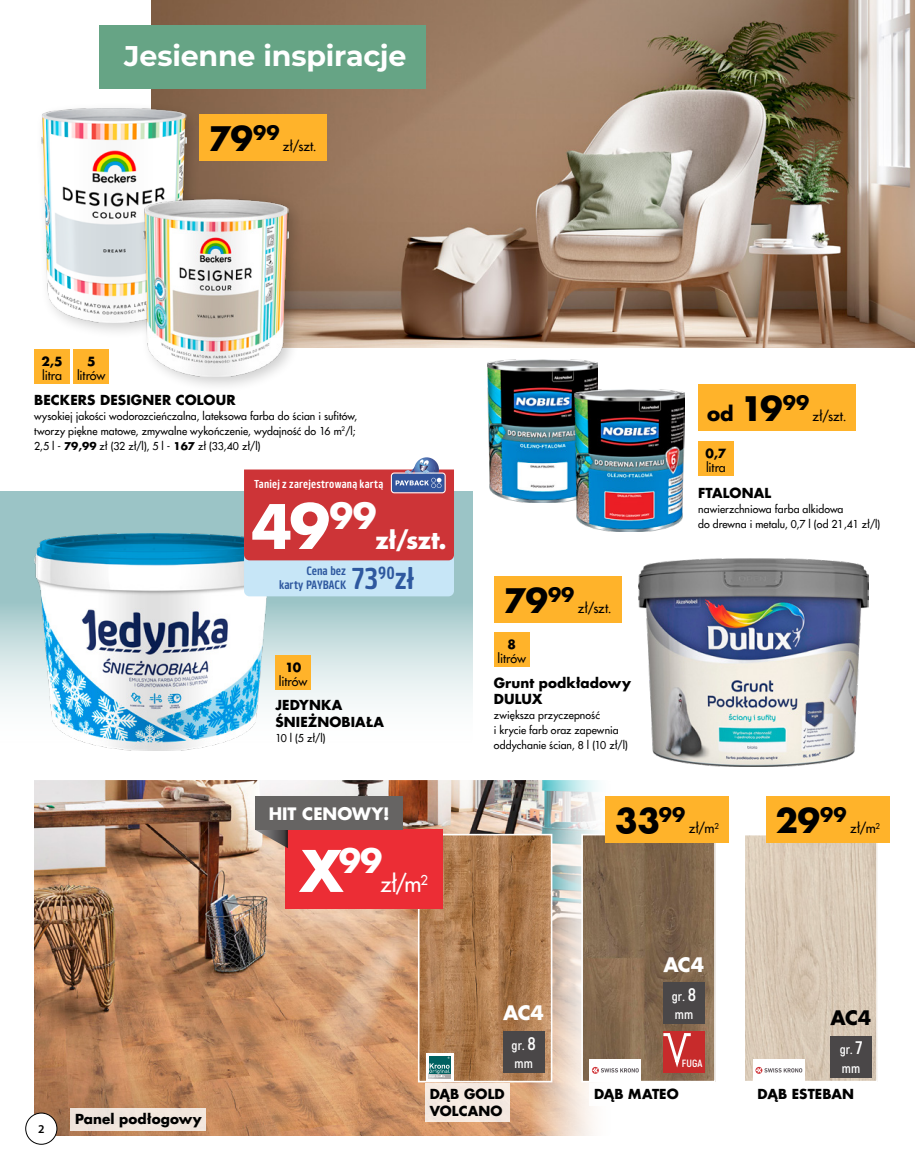
<style>
.page{position:relative;width:915px;height:1170px;background:#fff}
.page>*{position:absolute;margin:0;border:0;box-sizing:border-box;transform-origin:0 0}
.t1{font:700 59.55px "Futura Pl";color:#fff}
.t2{font:700 33px "Futura Pl";letter-spacing:-.025em;color:#000}
.t3{font:700 32.55px "Futura Pl";color:#fff}
.t4{font:30px "PAYBACK";color:#2e589f}
.t5{font:700 28.5px "Montserrat";letter-spacing:-.01em;color:#fff}
.t6{font:700 23.85px "Futura Pl";color:#fff}
.t7{font:22.35px "Futura Pl";color:#fff}
.t8{font:700 19.8px "Futura Pl";color:#000}
.t9{font:700 19.5px "Futura Pl";letter-spacing:-.025em;color:#fff}
.t10{font:700 19.5px "Futura Pl";color:#000}
.t11{font:700 16.8px "Futura Pl";letter-spacing:.005em;color:#fff}
.t12{font:700 13.5px/16.2px "Futura Pl";letter-spacing:.01em;color:#000}
.t13{font:13.2px "Futura Pl";letter-spacing:.01em;color:#000}
.t14{font:700 12.75px/18.1px "Akrobat";letter-spacing:.01em;color:#fff}
.t15{font:12.3px "Futura Pl";letter-spacing:-.005em;color:#000}
.t16{font:700 12.3px "Futura Pl";color:#000}
.t17{font:12px/13.4px "PAYBACK";color:#2e589f;text-align:right}
.t18{font:600 12px "Myriad Pro";color:#000}
.t19{font:11.4px "PAYBACK";letter-spacing:.02em;color:#fff}
.t20{font:10.5px/15px "Futura Pl";letter-spacing:.005em;color:#000}
.t21{font:700 10.5px "Akrobat";color:#fff}
.s1{font-weight:700}
.s2{font-size:55.65px}
.s3{font-size:33px}
.s4{font-size:18.15px}
</style>
<div class="page">
<img style="left:151px;top:0;width:763px;height:347px">
<svg style="left:0;top:491px;width:473px;height:260px"></svg>
<img style="left:34px;top:780px;width:564px;height:355px">
<img style="left:421px;top:836px;width:128px;height:243px">
<div style="left:418px;top:833px;width:134px;height:249px;border:2px solid #fff"></div>
<img style="left:584px;top:836px;width:128px;height:243px">
<div style="left:581px;top:833px;width:134px;height:249px;border:2px solid #fff"></div>
<img style="left:746px;top:836px;width:128px;height:243px">
<div style="left:743px;top:833px;width:134px;height:249px;border:2px solid #fff"></div>
<div style="left:34px;top:102px;width:169px;height:238px;background:#000;opacity:.2"></div>
<img style="left:41px;top:109px;width:145px;height:213px">
<img style="left:487px;top:359px;width:109px;height:143px">
<div style="left:137px;top:192px;width:168px;height:202px;background:#000;opacity:.2"></div>
<img style="left:144px;top:199px;width:144px;height:177px">
<img style="left:34px;top:533px;width:239px;height:217px">
<img style="left:638px;top:558px;width:230px;height:208px">
<img style="left:574px;top:389px;width:109px;height:142px">
<div style="left:753px;top:1059px;width:51px;height:21px;background:#fff"></div>
<svg style="left:755px;top:1068px;width:47px;height:4px"></svg>
<div style="left:589px;top:1082px;width:93px;height:23px;background:#fff"></div>
<div style="left:589px;top:1059px;width:51px;height:21px;background:#fff"></div>
<svg style="left:592px;top:1068px;width:46px;height:4px"></svg>
<div style="left:425px;top:1082px;width:85px;height:39px;background:#f5eae1"></div>
<svg style="left:425px;top:1053px;width:28px;height:27px"></svg>
<svg style="left:428px;top:1073px;width:22px;height:5px"></svg>
<svg style="left:428px;top:1055px;width:22px;height:18px"></svg>
<svg style="left:429px;top:1056px;width:20px;height:21px"></svg>
<div style="left:71px;top:1107px;width:135px;height:23px;background:#f1e5dd"></div>
<div style="left:765px;top:796px;width:124px;height:47px;background:#ffb32a"></div>
<div style="left:605px;top:796px;width:123px;height:47px;background:#ffb32a"></div>
<div style="left:663px;top:1031px;width:41px;height:41px;background:#c72b2b"></div>
<svg style="left:663px;top:1029px;width:27px;height:39px"></svg>
<div style="left:663px;top:982px;width:41px;height:41px;background:#4a4748"></div>
<div style="left:503px;top:1031px;width:41px;height:41px;background:#4a4748"></div>
<div style="left:830px;top:1035px;width:41px;height:42px;background:#4a4748"></div>
<div style="left:285px;top:829px;width:157px;height:79px;background:#ec2d35"></div>
<svg style="left:255px;top:829px;width:33px;height:19px"></svg>
<div style="left:255px;top:796px;width:148px;height:33px;background:#666463"></div>
<div style="left:199px;top:114px;width:127px;height:47px;background:#ffb32a"></div>
<div style="left:697px;top:384px;width:158px;height:47px;background:#ffb32a"></div>
<div style="left:493px;top:575px;width:128px;height:47px;background:#ffb32a"></div>
<div style="left:697px;top:441px;width:36px;height:34px;background:#ffb32a"></div>
<div style="left:275px;top:655px;width:36px;height:34px;background:#ffb32a"></div>
<div style="left:34px;top:349px;width:36px;height:34px;background:#ffb32a"></div>
<div style="left:73px;top:349px;width:36px;height:34px;background:#ffb32a"></div>
<div style="left:493px;top:632px;width:36px;height:35px;background:#ffb32a"></div>
<div style="left:244px;top:537px;width:210px;height:59px;background:#c7e6f7;border-radius:6px"></div>
<svg style="left:414px;top:457px;width:25px;height:25px"></svg>
<svg style="left:244px;top:459px;width:210px;height:101px;background:#ca4b52"></svg>
<div style="left:26px;top:1112px;width:31px;height:32px;background:#fff;border-radius:50%"></div>
<div style="left:26px;top:1112px;width:31px;height:32px;border:1px solid #000;border-radius:50%"></div>
<div style="left:100px;top:25px;width:326px;height:63px;background:#66a485"></div>
<h3 class="t5" style="left:124px;top:36px;width:283px">Jesienne inspiracje</h3>
<h2 class="t2" style="left:209px;top:117px;width:72px">79<sup>99</sup></h2>
<p class="t13" style="left:283px;top:138px;width:35px">zł/szt.</p>
<p class="t16" style="left:41px;top:353px;width:23px">2,5</p>
<p class="t15" style="left:42px;top:368px;width:21px">litra</p>
<p class="t16" style="left:87px;top:353px;width:10px">5</p>
<p class="t15" style="left:77px;top:368px;width:30px">litrów</p>
<p class="t12" style="left:34px;top:391px;width:203px">BECKERS DESIGNER COLOUR</p>
<p class="t20" style="left:34px;top:408px;width:324px">wysokiej jakości wodorozcieńczalna, lateksowa farba do ścian i sufitów, tworzy piękne matowe, zmywalne wykończenie, wydajność do 16 m<sup>2</sup>/l;<br>2,5 l - <span class="s1">79,99</span> zł (32 zł/l), 5 l - <span class="s1">167</span> zł (33,40 zł/l)</p>
<p class="t19" style="left:254px;top:477px;width:131px">Taniej z zarejestrowaną kartą</p>
<h1 class="t1" style="left:251px;top:487px;width:127px">49<sup>99</sup></h1>
<h3 class="t6" style="left:375px;top:524px;width:73px">zł/szt.</h3>
<p class="t17" style="left:279px;top:564px;width:68px">Cena bez karty PAYBACK</p>
<h3 class="t4" style="left:352px;top:561px;width:63px">73<sup>90</sup>zł</h3>
<p class="t16" style="left:285px;top:659px;width:18px">10</p>
<p class="t15" style="left:279px;top:673px;width:30px">litrów</p>
<p class="t12" style="left:275px;top:696px;width:110px">JEDYNKA<br>ŚNIEŻNOBIAŁA</p>
<p class="t20" style="left:275px;top:730px;width:52px">10 l (5 zł/l)</p>
<h3 class="t11" style="left:268px;top:802px;width:122px">HIT CENOWY!</h3>
<h3 class="t3" style="left:299px;top:839px;width:85px"><span class="s2">X</span>99</h3>
<h3 class="t7" style="left:380px;top:869px;width:49px">zł/m<sup>2</sup></h3>
<h3 class="t8" style="left:707px;top:400px;width:104px">od <span class="s3">19</span><sup>99</sup></h3>
<p class="t13" style="left:812px;top:408px;width:35px">zł/szt.</p>
<p class="t16" style="left:705px;top:445px;width:22px">0,7</p>
<p class="t15" style="left:705px;top:459px;width:21px">litra</p>
<h2 class="t2" style="left:503px;top:578px;width:72px">79<sup>99</sup></h2>
<p class="t13" style="left:577px;top:599px;width:35px">zł/szt.</p>
<p class="t16" style="left:507px;top:636px;width:10px">8</p>
<p class="t15" style="left:497px;top:651px;width:30px">litrów</p>
<p class="t12" style="left:493px;top:674px;width:138px">Grunt podkładowy<br>DULUX</p>
<p class="t20" style="left:493px;top:707px;width:135px">zwiększa przyczepność<br>i krycie farb oraz zapewnia oddychanie ścian, 8 l (10 zł/l)</p>
<p class="t12" style="left:697px;top:484px;width:74px">FTALONAL</p>
<p class="t20" style="left:697px;top:501px;width:184px">nawierzchniowa farba alkidowa<br>do drewna i metalu, 0,7 l (od 21,41 zł/l)</p>
<h2 class="t2" style="left:615px;top:799px;width:72px">33<sup>99</sup></h2>
<p class="t13" style="left:688px;top:820px;width:32px">zł/m<sup>2</sup></p>
<h3 class="t9" style="left:663px;top:951px;width:42px">AC4</h3>
<h2 class="t2" style="left:775px;top:799px;width:73px">29<sup>99</sup></h2>
<p class="t13" style="left:849px;top:820px;width:32px">zł/m<sup>2</sup></p>
<p class="t14" style="left:671px;top:987px;width:26px">gr. <span class="s4">8 </span>mm</p>
<h3 class="t9" style="left:503px;top:999px;width:42px">AC4</h3>
<h3 class="t10" style="left:830px;top:1005px;width:42px">AC4</h3>
<p class="t14" style="left:511px;top:1036px;width:26px">gr. <span class="s4">8 </span>mm</p>
<p class="t14" style="left:839px;top:1040px;width:24px">gr. <span class="s4">7 </span>mm</p>
<p class="t21" style="left:681px;top:1057px;width:22px">FUGA</p>
<p class="t18" style="left:38px;top:1121px;width:8px">2</p>
<p class="t12" style="left:75px;top:1110px;width:128px">Panel podłogowy</p>
<p class="t12" style="left:429px;top:1085px;width:76px">DĄB GOLD</p>
<p class="t12" style="left:594px;top:1085px;width:86px">DĄB MATEO</p>
<p class="t12" style="left:757px;top:1085px;width:98px">DĄB ESTEBAN</p>
<p class="t12" style="left:429px;top:1101px;width:74px">VOLCANO</p>
</div>
